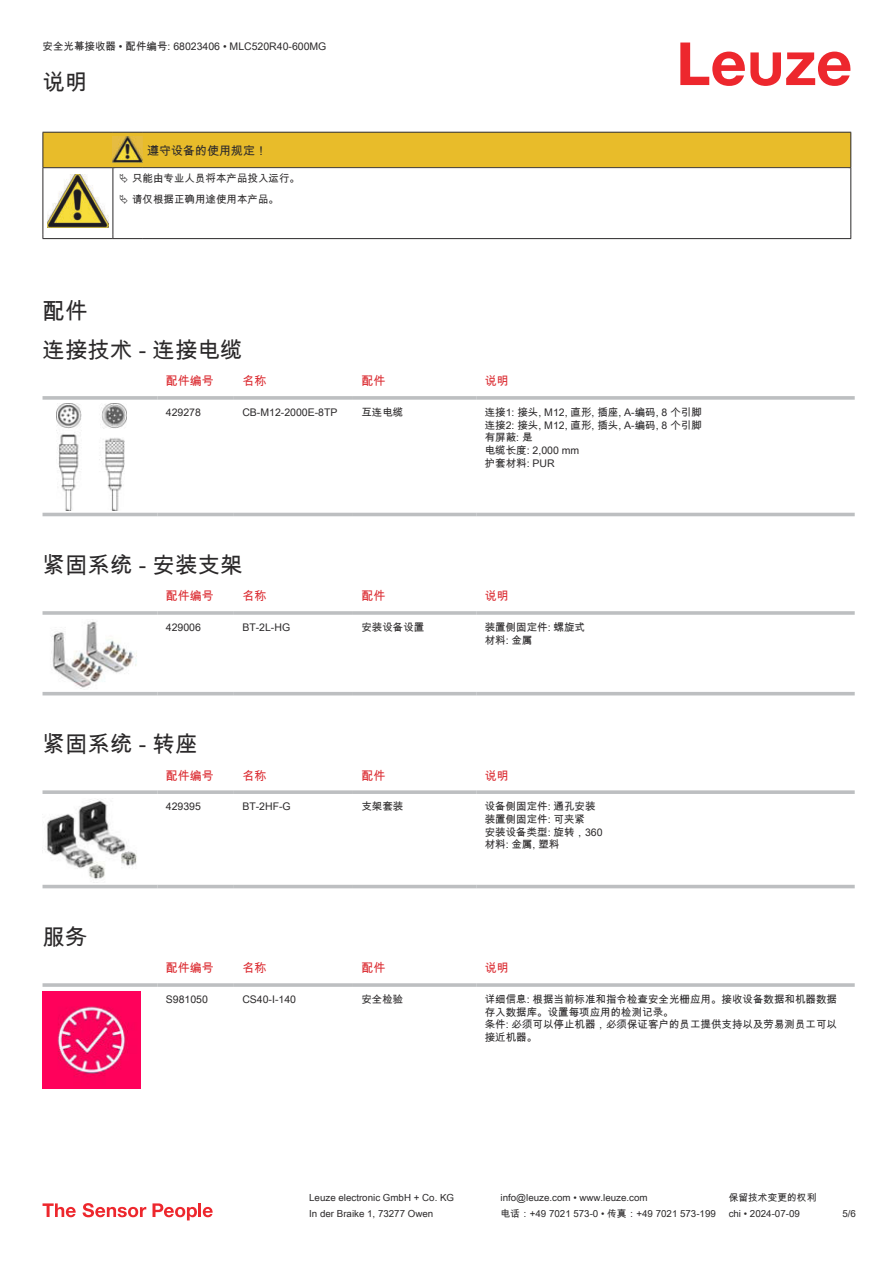
<style>
.page{position:relative;width:893px;height:1263px;background:#fff}
.page>*{position:absolute;margin:0;border:0;box-sizing:border-box;transform-origin:0 0}
.t1{font:22.5px/38.7px "Arial Unicode MS";color:#2b292a}
.t2{font:12px "Arial Unicode MS";color:#db2a30}
.t3{font:12px "Arial Unicode MS";color:#2b292a}
.t4{font:10.5px/12.6px "Arial Unicode MS";color:#2b292a}
.t5{font:9.75px "Arial Unicode MS";color:#2b292a}
</style>
<div class="page">
<svg style="left:680px;top:43px;width:170px;height:43px"></svg>
<svg style="left:43px;top:403px;width:812px;height:114px"></svg>
<svg style="left:43px;top:396px;width:114px;height:4px"></svg>
<svg style="left:157px;top:396px;width:77px;height:4px"></svg>
<svg style="left:234px;top:396px;width:119px;height:4px"></svg>
<svg style="left:353px;top:396px;width:123px;height:4px"></svg>
<svg style="left:476px;top:396px;width:379px;height:4px;background:#c3c5c7"></svg>
<hr style="left:43px;top:513px;width:114px;height:3px;background:#bdbfc1">
<hr style="left:157px;top:513px;width:77px;height:3px;background:#bdbfc1">
<hr style="left:234px;top:513px;width:119px;height:3px;background:#bdbfc1">
<hr style="left:353px;top:513px;width:123px;height:3px;background:#bdbfc1">
<hr style="left:476px;top:513px;width:379px;height:3px;background:#bdbfc1">
<img style="left:56px;top:404px;width:70px;height:106px">
<svg style="left:43px;top:695px;width:812px;height:1px"></svg>
<hr style="left:43px;top:611px;width:114px;height:4px;background:#bdbfc1">
<hr style="left:157px;top:611px;width:77px;height:4px;background:#c9cbcc">
<hr style="left:234px;top:611px;width:119px;height:4px;background:#c4c6c7">
<hr style="left:353px;top:611px;width:123px;height:4px;background:#bdbfc1">
<hr style="left:476px;top:611px;width:379px;height:4px;background:#c9cbcc">
<hr style="left:43px;top:692px;width:114px;height:3px;background:#bdbfc1">
<hr style="left:157px;top:692px;width:77px;height:3px;background:#bdbfc1">
<hr style="left:234px;top:692px;width:119px;height:3px;background:#bdbfc1">
<hr style="left:353px;top:692px;width:123px;height:3px;background:#bdbfc1">
<hr style="left:476px;top:692px;width:379px;height:3px;background:#bdbfc1">
<img style="left:51px;top:619px;width:86px;height:70px">
<svg style="left:43px;top:882px;width:812px;height:7px"></svg>
<svg style="left:43px;top:790px;width:114px;height:4px"></svg>
<svg style="left:157px;top:790px;width:77px;height:4px"></svg>
<svg style="left:234px;top:790px;width:119px;height:4px"></svg>
<svg style="left:353px;top:790px;width:123px;height:4px"></svg>
<svg style="left:476px;top:790px;width:379px;height:4px;background:#c3c5c7"></svg>
<hr style="left:43px;top:885px;width:114px;height:3px;background:#bdbfc1">
<hr style="left:157px;top:885px;width:77px;height:3px;background:#bdbfc1">
<hr style="left:234px;top:885px;width:119px;height:3px;background:#bdbfc1">
<hr style="left:353px;top:885px;width:123px;height:3px;background:#bdbfc1">
<hr style="left:476px;top:885px;width:379px;height:3px;background:#bdbfc1">
<img style="left:43px;top:799px;width:94px;height:80px">
<hr style="left:43px;top:983px;width:114px;height:4px;background:#bdbfc1">
<hr style="left:157px;top:983px;width:77px;height:4px;background:#c7c9cb">
<hr style="left:234px;top:983px;width:119px;height:4px;background:#bdbfc1">
<hr style="left:353px;top:983px;width:123px;height:4px;background:#bdbfc1">
<hr style="left:476px;top:983px;width:379px;height:4px;background:#c7c9cb">
<img style="left:43px;top:991px;width:97px;height:98px">
<svg style="left:43px;top:1203px;width:33px;height:14px"></svg>
<svg style="left:83px;top:1203px;width:63px;height:14px"></svg>
<svg style="left:153px;top:1203px;width:44px;height:17px"></svg>
<hr style="left:198px;top:1203px;width:3px;height:14px;background:#ed272d">
<svg style="left:203px;top:1207px;width:10px;height:10px"></svg>
<hr style="left:43px;top:168px;width:1px;height:66px;background:#2b292a">
<hr style="left:113px;top:168px;width:1px;height:66px;background:#2b292a">
<hr style="left:850px;top:168px;width:1px;height:66px;background:#2b292a">
<hr style="left:43px;top:238px;width:70px;height:1px;background:#2b292a">
<hr style="left:113px;top:238px;width:30px;height:1px;background:#2b292a">
<hr style="left:143px;top:238px;width:708px;height:1px;background:#2b292a">
<img style="left:47px;top:209px;width:61px;height:19px">
<svg style="left:43px;top:132px;width:808px;height:77px"></svg>
<p class="t4" style="left:43px;top:40px;width:285px">安全光幕接收器 • 配件编号: 68023406 • MLC520R40-600MG</p>
<h1 class="t1" style="left:43px;top:62px;width:46px">说明</h1>
<p class="t3" style="left:147px;top:142px;width:121px">遵守设备的使用规定！</p>
<p class="t4" style="left:132px;top:168px;width:169px;line-height:20.2px">只能由专业人员将本产品投入运行。请仅根据正确用途使用本产品。</p>
<h1 class="t1" style="left:43px;top:291px;width:202px">配件<br>连接技术 - 连接电缆</h1>
<p class="t2" style="left:166px;top:372px;width:49px">配件编号</p>
<p class="t2" style="left:242px;top:372px;width:25px">名称</p>
<p class="t2" style="left:361px;top:372px;width:25px">配件</p>
<p class="t2" style="left:485px;top:372px;width:25px">说明</p>
<p class="t4" style="left:166px;top:406px;width:37px">429278</p>
<p class="t4" style="left:242px;top:406px;width:97px">CB-M12-2000E-8TP</p>
<p class="t4" style="left:361px;top:406px;width:43px">互连电缆</p>
<p class="t4" style="left:485px;top:406px;width:219px">连接1: 接头, M12, 直形, 插座, A-编码, 8 个引脚连接2: 接头, M12, 直形, 插头, A-编码, 8 个引脚有屏蔽: 是<br>电缆长度: 2,000 mm<br>护套材料: PUR</p>
<h1 class="t1" style="left:43px;top:545px;width:202px">紧固系统 - 安装支架</h1>
<p class="t2" style="left:166px;top:587px;width:49px">配件编号</p>
<p class="t2" style="left:242px;top:587px;width:25px">名称</p>
<p class="t2" style="left:361px;top:587px;width:25px">配件</p>
<p class="t2" style="left:485px;top:587px;width:25px">说明</p>
<p class="t4" style="left:166px;top:621px;width:37px">429006</p>
<p class="t4" style="left:242px;top:621px;width:49px">BT-2L-HG</p>
<p class="t4" style="left:361px;top:621px;width:64px">安装设备设置</p>
<p class="t4" style="left:485px;top:621px;width:102px">装置侧固定件: 螺旋式材料: 金属</p>
<h1 class="t1" style="left:43px;top:724px;width:157px">紧固系统 - 转座</h1>
<p class="t2" style="left:166px;top:766px;width:49px">配件编号</p>
<p class="t2" style="left:242px;top:766px;width:25px">名称</p>
<p class="t2" style="left:361px;top:766px;width:25px">配件</p>
<p class="t2" style="left:485px;top:766px;width:25px">说明</p>
<p class="t4" style="left:166px;top:800px;width:37px">429395</p>
<p class="t4" style="left:242px;top:800px;width:50px">BT-2HF-G</p>
<p class="t4" style="left:361px;top:800px;width:43px">支架套装</p>
<p class="t4" style="left:485px;top:800px;width:119px">设备侧固定件: 通孔安装装置侧固定件: 可夹紧<br>安装设备类型: 旋转，360材料: 金属, 塑料</p>
<h1 class="t1" style="left:43px;top:917px;width:46px">服务</h1>
<p class="t2" style="left:166px;top:959px;width:49px">配件编号</p>
<p class="t2" style="left:242px;top:959px;width:25px">名称</p>
<p class="t2" style="left:361px;top:959px;width:25px">配件</p>
<p class="t2" style="left:485px;top:959px;width:25px">说明</p>
<p class="t4" style="left:166px;top:993px;width:44px">S981050</p>
<p class="t4" style="left:242px;top:993px;width:55px">CS40-I-140</p>
<p class="t4" style="left:361px;top:993px;width:43px">安全检验</p>
<p class="t4" style="left:485px;top:993px;width:354px">详细信息: 根据当前标准和指令检查安全光栅应用。接收设备数据和机器数据存入数据库 。设置每项应用的检测记录。<br>条件: 必须可以停止机器，必须保证客户的员工提供支持以及劳易测员工可以接近机 器。</p>
<p class="t5" style="left:309px;top:1191px;width:146px">Leuze electronic GmbH + Co. KG</p>
<p class="t5" style="left:501px;top:1191px;width:149px">info@leuze.com • www.leuze.com</p>
<p class="t5" style="left:729px;top:1191px;width:89px">保留技术变更的权利</p>
<p class="t5" style="left:309px;top:1206px;width:126px">In der Braike 1, 73277 Owen</p>
<p class="t5" style="left:501px;top:1206px;width:217px">电话：+49 7021 573-0 • 传真：+49 7021 573-199</p>
<p class="t5" style="left:729px;top:1206px;width:73px">chi • 2024-07-09</p>
<p class="t5" style="left:842px;top:1206px;width:15px">5/6</p>
</div>
